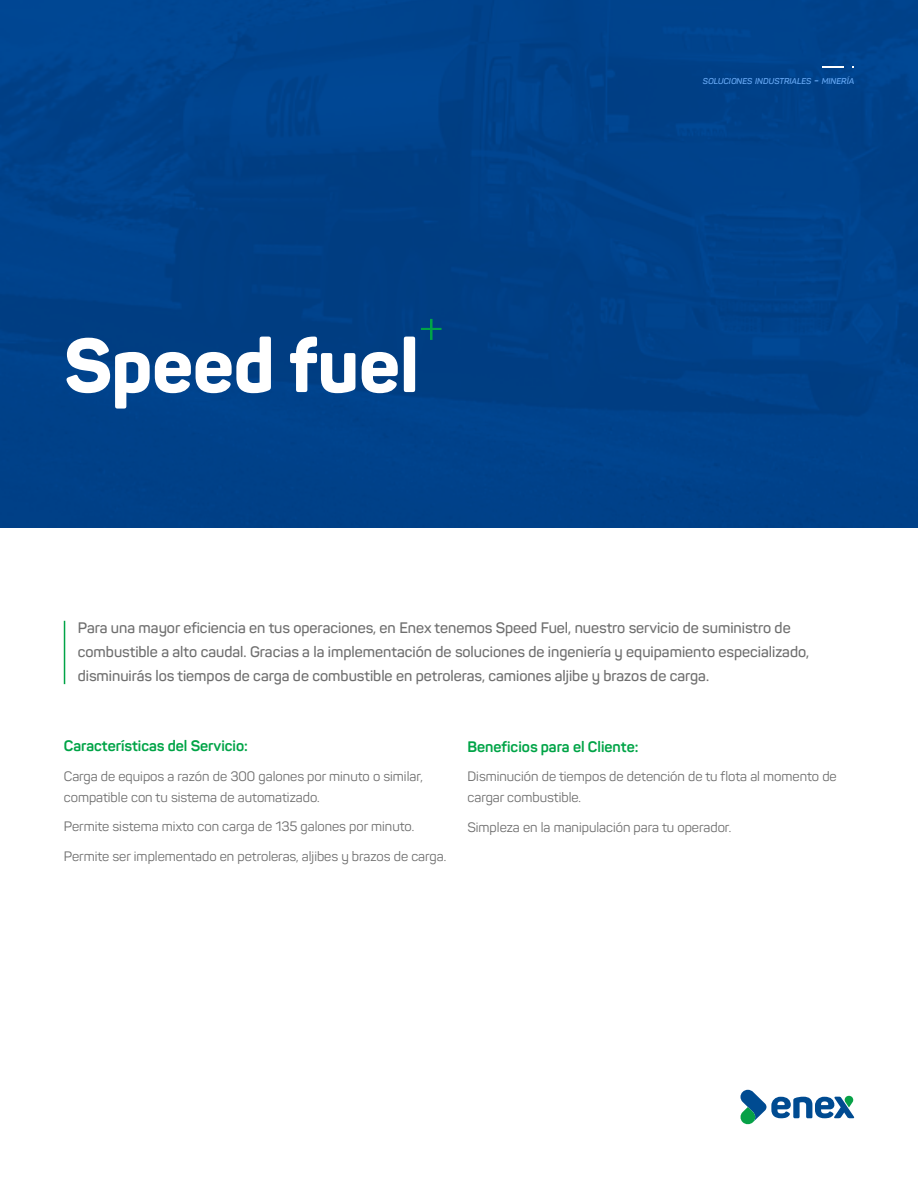
<style>
.page{position:relative;width:918px;height:1188px;background:#fff}
.page>*{position:absolute;margin:0;border:0;box-sizing:border-box;transform-origin:0 0}
.t1{font:800 75px "Panton";color:#fff}
.t2{font:600 15px/24px "Panton";color:#6e6e6e}
.t3{font:700 15px "Panton";color:#00a447}
.t4{font:13.5px/21px "Panton";color:#6e6e6e}
.t5{font:italic 600 8.4px "Panton";color:#6badf9}
.s1{font-size:12px}
</style>
<div class="page">
<div style="left:0;top:0;width:918px;height:527px;background:#00418a"></div>
<hr style="left:823px;top:66px;width:21px;height:2px;background:#fff">
<svg style="left:740px;top:1090px;width:115px;height:35px"></svg>
<hr style="left:64px;top:621px;width:1px;height:63px;background:#00a447">
<svg style="left:421px;top:319px;width:21px;height:21px"></svg>
<h1 class="t1" style="left:64px;top:319px;width:357px">Speed fuel</h1>
<p class="t5" style="left:703px;top:76px;width:153px">SOLUCIONES INDUSTRIALES <span class="s1">-</span> MINERÍA</p>
<p class="t2" style="left:78px;top:616px;width:733px">Para una mayor eficiencia en tus operaciones, en Enex tenemos Speed Fuel, nuestro servicio de suministro de combustible a alto caudal. Gracias a la implementación de soluciones de ingeniería y equipamiento especializado, disminuirás los tiempos de carga de combustible en petroleras, camiones aljibe y brazos de carga.</p>
<p class="t3" style="left:64px;top:737px;width:186px">Características del Servicio:</p>
<p class="t4" style="left:64px;top:765px;width:361px">Carga de equipos a razón de 300 galones por minuto o similar, compatible con tu sistema de automatizado.</p>
<p class="t4" style="left:64px;top:812px;width:384px;line-height:29.5px">Permite sistema mixto con carga de 135 galones por minuto.<br>Permite ser implementado en petroleras, aljibes y brazos de carga.</p>
<p class="t3" style="left:468px;top:737px;width:172px">Beneficios para el Cliente:</p>
<p class="t4" style="left:468px;top:766px;width:371px">Disminución de tiempos de detención de tu flota al momento de cargar combustible.</p>
<p class="t4" style="left:468px;top:816px;width:265px">Simpleza en la manipulación para tu operador.</p>
</div>
